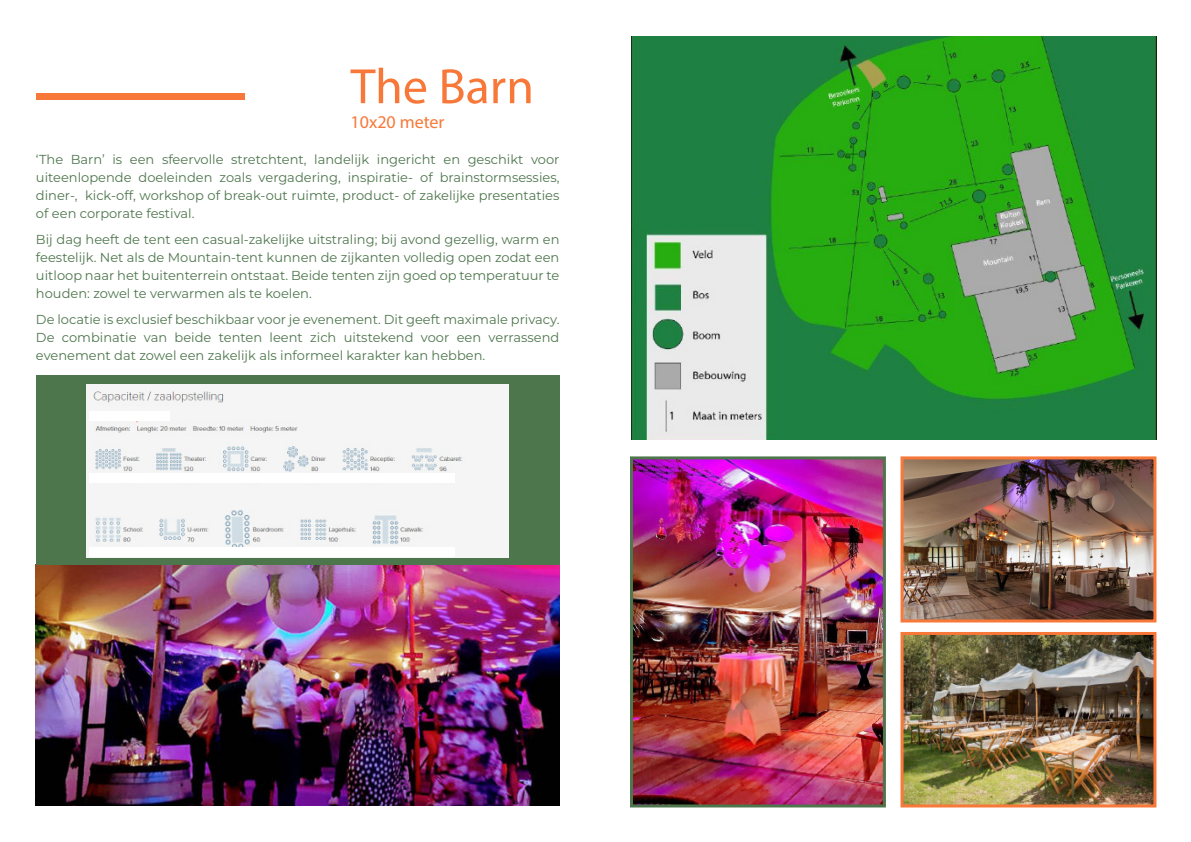
<style>
.page{position:relative;width:1191px;height:842px;background:#fff}
.page>*{position:absolute;margin:0;border:0;box-sizing:border-box;transform-origin:0 0}
.Pull_Quote{font:50px "Myriad Pro";color:#f77838}
.Pull_Quote-2{font:18px "Myriad Pro";color:#f77838}
.Body_Text{font:13px/18px "Montserrat";color:#4e764d;text-align:justify}
</style>
<div class="page">
<div style="left:36px;top:93px;width:209px;height:7px;background:#f77838"></div>
<img style="left:904px;top:636px;width:248px;height:167px">
<div style="left:900px;top:632px;width:256px;height:175px;border:3px solid #f77838"></div>
<img style="left:904px;top:460px;width:248px;height:158px">
<div style="left:900px;top:456px;width:256px;height:166px;border:3px solid #f77838"></div>
<img style="left:634px;top:460px;width:248px;height:343px">
<div style="left:630px;top:456px;width:256px;height:351px;border:3px solid #4e764d"></div>
<img style="left:631px;top:36px;width:525px;height:403px">
<img style="left:36px;top:564px;width:523px;height:242px">
<div style="left:36px;top:375px;width:523px;height:183px;background:#4e764d"></div>
<img style="left:87px;top:384px;width:422px;height:174px">
<div style="left:36px;top:558px;width:523px;height:6px;background:#4e764d"></div>
<div style="left:90px;top:473px;width:365px;height:10px;background:#fff"></div>
<div style="left:90px;top:547px;width:365px;height:10px;background:#fff"></div>
<div style="left:90px;top:411px;width:80px;height:10px;background:#fff"></div>
<p class="Pull_Quote" style="left:350px;top:56px;width:185px">The Barn</p>
<p class="Pull_Quote-2" style="left:350px;top:111px;width:95px">10x20 meter</p>
<p class="Body_Text" style="left:36px;top:150px;width:525px">‘The Barn’ is een sfeervolle stretchtent, landelijk ingericht en geschikt voor uiteenlopende doeleinden zoals vergadering, inspiratie- of brainstormsessies, diner-, kick-off, workshop of break-out ruimte, product- of zakelijke presentaties of een corporate festival.</p>
<p class="Body_Text" style="left:36px;top:230px;width:525px">Bij dag heeft de tent een casual-zakelijke uitstraling; bij avond gezellig, warm en feestelijk. Net als de Mountain-tent kunnen de zijkanten volledig open zodat een uitloop naar het buitenterrein ontstaat. Beide tenten zijn goed op temperatuur te houden: zowel te verwarmen als te koelen.</p>
<p class="Body_Text" style="left:36px;top:310px;width:525px">De locatie is exclusief beschikbaar voor je evenement. Dit geeft maximale privacy.<br>De combinatie van beide tenten leent zich uitstekend voor een verrassend evenement dat zowel een zakelijk als informeel karakter kan hebben.</p>
</div>
